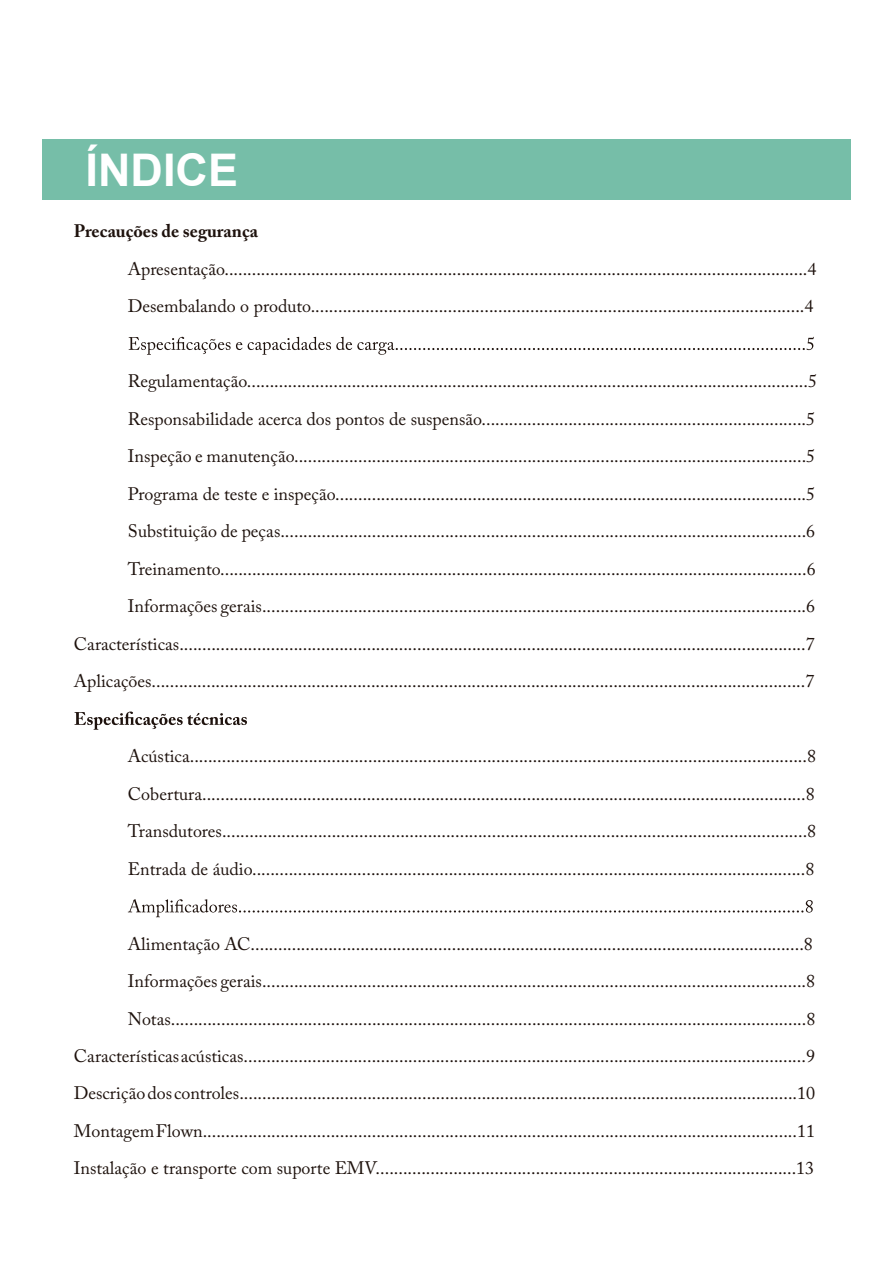
<style>
.page{position:relative;width:893px;height:1263px;background:#fff}
.page>*{position:absolute;margin:0;border:0;box-sizing:border-box;transform-origin:0 0}
.t1{font:700 45px "Arial";color:#fff}
.t2{font:18px/37.5px "Adobe Caslon Pro";color:#1e120d;text-align:right}
.t3{font:700 18px "Adobe Caslon Pro";color:#1e120d}
</style>
<div class="page">
<svg style="left:129px;top:337px;width:685px;height:18px"></svg>
<svg style="left:75px;top:711px;width:172px;height:19px"></svg>
<svg style="left:128px;top:899px;width:685px;height:18px"></svg>
<h1 class="t1" style="left:86px;top:138px;width:154px">ÍNDICE</h1>
<p class="t3" style="left:74px;top:221px;width:186px">Precauções de segurança</p>
<p class="t2" style="left:128px;top:250px;width:690px;text-align:left">Apresentação................................................................................................................................4<br>Desembalando o produto............................................................................................................4</p>
<p class="t2" style="left:74px;top:362px;width:745px">Regulamentação...........................................................................................................................5<br>Responsabilidade acerca dos pontos de suspensão.......................................................................5<br>Inspeção e manutenção................................................................................................................5<br>Programa de teste e inspeção.......................................................................................................5<br>Substituição de peças...................................................................................................................6<br>Treinamento.................................................................................................................................6<br>Informações gerais.......................................................................................................................6<br>Características.........................................................................................................................................7<br>Aplicações...............................................................................................................................................7</p>
<p class="t2" style="left:128px;top:737px;width:690px;text-align:justify">Acústica.......................................................................................................................................8<br>Cobertura....................................................................................................................................8<br>Transdutores................................................................................................................................8<br>Entrada de áudio.........................................................................................................................8</p>
<p class="t2" style="left:74px;top:925px;width:743px">Alimentação AC.........................................................................................................................8<br>Informações gerais.......................................................................................................................8<br>Notas...........................................................................................................................................8<br>Característicasacústicas...........................................................................................................................9<br>Descriçãodos controles..........................................................................................................................10<br>MontagemFlown..................................................................................................................................11<br>Instalação e transporte com suporte EMV............................................................................................13</p>
</div>
